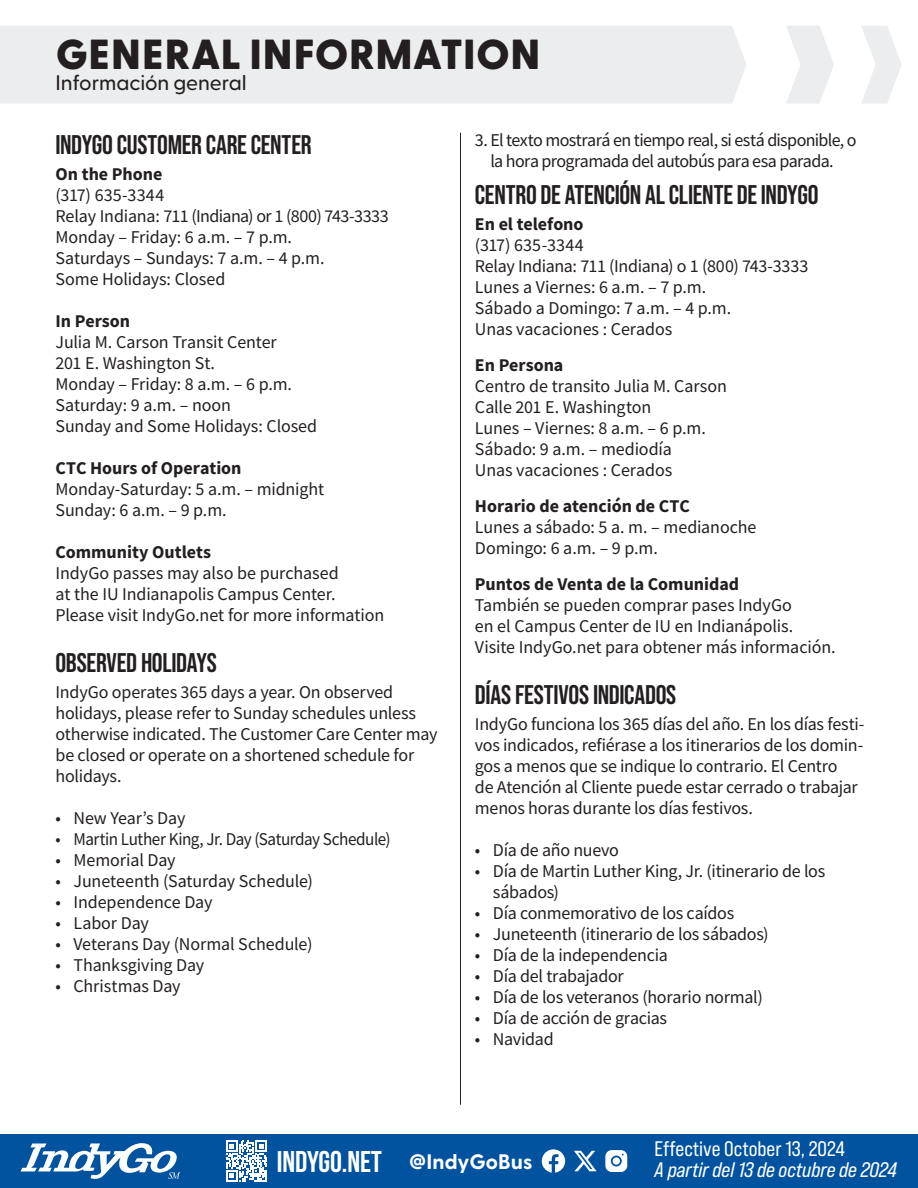
<style>
.page{position:relative;width:918px;height:1188px;background:#fff}
.page>*{position:absolute;margin:0;border:0;box-sizing:border-box;transform-origin:0 0}
.t1{font:800 42px "Greycliff CF";letter-spacing:.015em;color:#231f20}
.t2{font:700 30px "Bebas Neue";color:#fff}
.t3{font:700 27px "Bebas Neue Pro";letter-spacing:-.01em;color:#231f20}
.t4{font:21px "Bebas Neue Pro Sm E It";color:#fff}
.t5{font:21px "Bebas Neue Pro Sm E Rg";color:#fff}
.t6{font:500 21px "Greycliff CF";letter-spacing:-.005em;color:#231f20}
.t7{font:18px/21px "Source Sans Pro";letter-spacing:-.01em;color:#231f20}
.t8{font:700 18px "Source Sans Pro";color:#231f20}
.t9{font:18px/21px "Source Sans Pro";letter-spacing:-.035em;color:#231f20;text-align:center}
.t10{font:18px "Source Sans Pro";letter-spacing:-.01em;color:#231f20;scale:.95 1}
.s1{font-family:"Greycliff CF";font-size:21px}
</style>
<div class="page">
<hr style="left:460px;top:133px;width:1px;height:972px;background:#231f20">
<svg style="left:0;top:26px;width:901px;height:78px;fill:#ecedee"></svg>
<div style="left:0;top:1134px;width:918px;height:54px;background:#0153a0"></div>
<svg style="left:20px;top:1143px;width:160px;height:36px"></svg>
<svg style="left:226px;top:1141px;width:41px;height:40px"></svg>
<svg style="left:542px;top:1149px;width:23px;height:24px"></svg>
<svg style="left:605px;top:1150px;width:22px;height:22px"></svg>
<svg style="left:574px;top:1151px;width:23px;height:20px"></svg>
<h1 class="t1" style="left:56px;top:22px;width:486px">GENERAL INFORMATION</h1>
<p class="t6" style="left:56px;top:67px;width:193px">Información general</p>
<h3 class="t3" style="left:56px;top:129px;width:258px">INDYGO CUSTOMER CARE CENTER</h3>
<p class="t8" style="left:56px;top:162px;width:108px">On the Phone</p>
<p class="t7" style="left:56px;top:185px;width:335px">(317) 635-3344<br>Relay Indiana: 711 (Indiana) or 1 (800) 743-3333<br>Monday – Friday: 6 a.m. – 7 p.m.<br>Saturdays – Sundays: 7 a.m. – 4 p.m.<br>Some Holidays: Closed</p>
<p class="t8" style="left:56px;top:309px;width:76px">In Person</p>
<p class="t7" style="left:56px;top:332px;width:263px">Julia M. Carson Transit Center<br>201 E. Washington St.<br>Monday – Friday: 8 a.m. – 6 p.m.<br>Saturday: 9 a.m. – noon<br>Sunday and Some Holidays: Closed</p>
<p class="t8" style="left:56px;top:456px;width:188px">CTC Hours of Operation</p>
<p class="t7" style="left:56px;top:479px;width:270px">Monday-Saturday: 5 a.m. – midnight<br>Sunday: 6 a.m. – 9 p.m.</p>
<p class="t8" style="left:56px;top:540px;width:157px">Community Outlets</p>
<p class="t7" style="left:56px;top:563px;width:330px">IndyGo passes may also be purchased<br>at the IU Indianapolis Campus Center.<br>Please visit IndyGo.net for more information</p>
<h3 class="t3" style="left:56px;top:647px;width:163px">OBSERVED HOLIDAYS</h3>
<p class="t7" style="left:56px;top:682px;width:383px">IndyGo operates 365 days a year. On observed holidays, please refer to Sunday schedules unless otherwise indicated. The Customer Care Center may be closed or operate on a shortened schedule for holidays.</p>
<p class="t7" style="left:56px;top:808px;width:131px">• New Yearʼs Day</p>
<p class="t10" style="left:56px;top:828px;width:354px">• Martin Luther King, Jr. Day (Saturday Schedule)</p>
<p class="t7" style="left:56px;top:850px;width:122px">• Memorial Day</p>
<p class="t7" style="left:56px;top:871px;width:259px">• Juneteenth (Saturday Schedule)</p>
<p class="t7" style="left:56px;top:892px;width:158px">• Independence Day</p>
<p class="t7" style="left:56px;top:913px;width:95px">• Labor Day</p>
<p class="t7" style="left:56px;top:934px;width:258px">• Veterans Day (Normal Schedule)</p>
<p class="t7" style="left:56px;top:955px;width:150px">• Thanksgiving Day</p>
<p class="t7" style="left:56px;top:976px;width:127px">• Christmas Day</p>
<p class="t9" style="left:475px;top:130px;width:383px">3. El texto mostrará en tiempo real, si está disponible, o la hora programada del autobús para esa parada.</p>
<h3 class="t3" style="left:475px;top:179px;width:345px">CENTRO DE ATENCIÓN AL CLIENTE DE INDYGO</h3>
<p class="t8" style="left:475px;top:212px;width:110px">En el telefono</p>
<p class="t7" style="left:475px;top:235px;width:335px">(317) 635-3344<br>Relay Indiana: 711 (Indiana) o 1 (800) 743-3333<br>Lunes a Viernes: 6 a.m. – 7 p.m.<br>Sábado a Domingo: 7 a.m. – 4 p.m.<br>Unas vacaciones : Cerados</p>
<p class="t8" style="left:475px;top:353px;width:90px">En Persona</p>
<p class="t7" style="left:475px;top:376px;width:254px">Centro de transito Julia M. Carson<br>Calle 201 E. Washington<br>Lunes – Viernes: 8 a.m. – 6 p.m.<br>Sábado: 9 a.m. – mediodía<br>Unas vacaciones : Cerados</p>
<p class="t8" style="left:475px;top:494px;width:216px">Horario de atención de CTC</p>
<p class="t7" style="left:475px;top:517px;width:283px">Lunes a sábado: 5 a. m. – medianoche<br>Domingo: 6 a.m. – 9 p.m.</p>
<p class="t8" style="left:475px;top:572px;width:266px">Puntos de Venta de la Comunidad</p>
<p class="t7" style="left:475px;top:595px;width:362px">También se pueden comprar pases IndyGo<br>en el Campus Center de IU en Indianápolis.<br>Visite IndyGo.net para obtener más información.</p>
<h3 class="t3" style="left:475px;top:679px;width:203px">DÍAS FESTIVOS INDICADOS</h3>
<p class="t7" style="left:475px;top:714px;width:391px">IndyGo funciona los 365 días del año. En los días festi&shy;vos indicados, refiérase a los itinerarios de los domin&shy;gos a menos que se indique lo contrario. El Centro<br>de Atención al Cliente puede estar cerrado o trabajar menos horas durante los días festivos.</p>
<p class="t7" style="left:475px;top:840px;width:145px">• Día de año nuevo</p>
<p class="t7" style="left:493px;top:861px;width:334px;text-indent:-18px">• Día de Martin Luther King, Jr. (itinerario de los sábados)</p>
<p class="t7" style="left:475px;top:903px;width:261px">• Día conmemorativo de los caídos</p>
<p class="t7" style="left:475px;top:924px;width:295px">• Juneteenth (itinerario de los sábados)</p>
<p class="t7" style="left:475px;top:945px;width:194px">• Día de la independencia</p>
<p class="t7" style="left:475px;top:966px;width:150px">• Día del trabajador</p>
<p class="t7" style="left:475px;top:987px;width:289px">• Día de los veteranos (horario normal)</p>
<p class="t7" style="left:475px;top:1008px;width:194px">• Día de acción de gracias</p>
<p class="t7" style="left:475px;top:1029px;width:80px">• Navidad</p>
<h2 class="t2" style="left:277px;top:1145px;width:257px">INDYGO.NET <span class="s1">@IndyGoBus</span></h2>
<p class="t5" style="left:655px;top:1137px;width:192px">Effective October 13, 2024</p>
<p class="t4" style="left:655px;top:1158px;width:244px">A partir del 13 de octubre de 2024</p>
</div>
